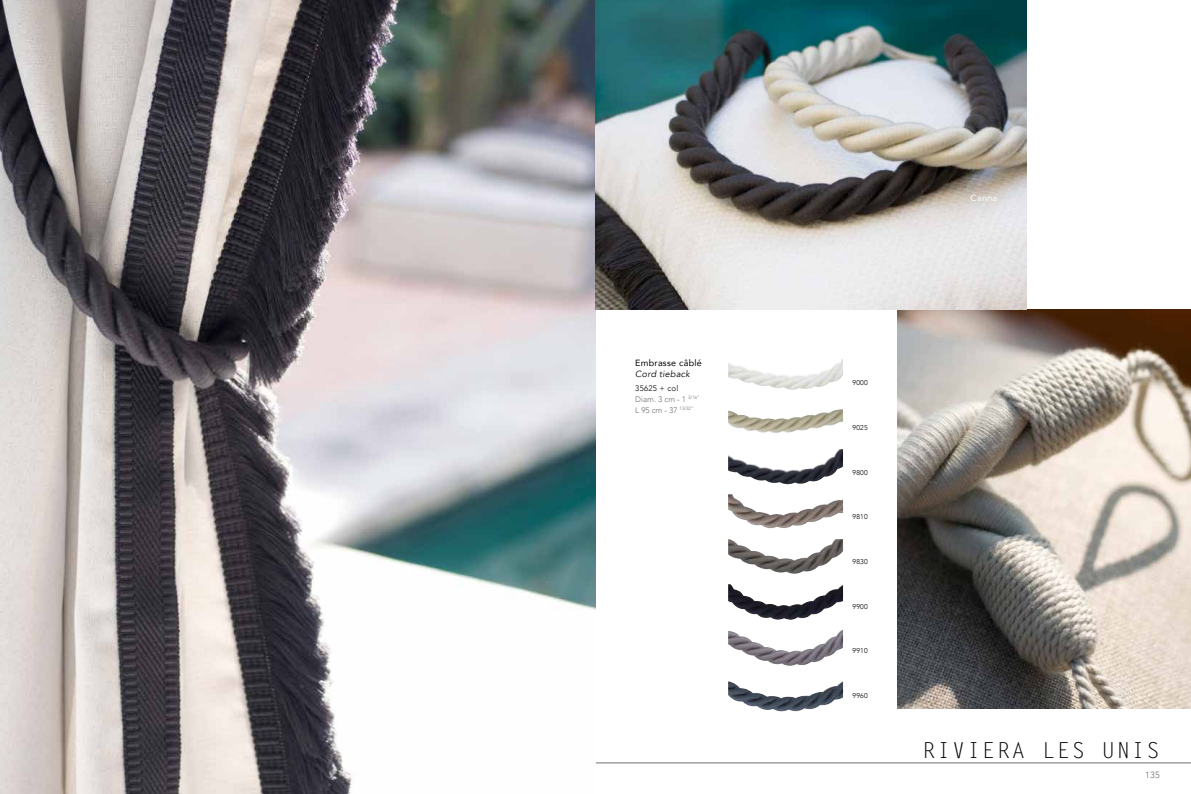
<style>
.page{position:relative;width:1191px;height:794px;background:#fff}
.page>*{position:absolute;margin:0;border:0;box-sizing:border-box;transform-origin:0 0}
.t1{font:22px "Letter Gothic Std";letter-spacing:.08em;color:#000}
.t2{font:9px "Avenir";letter-spacing:.03em;color:#000}
.t3{font:italic 9px "Avenir";letter-spacing:.03em;color:#000}
.t4{font:9px "Avenir";letter-spacing:.03em;color:#fff}
.t5{font:300 9px "Avenir";color:#706f6f}
.t6{font:300 8px/11px "Avenir";color:#706f6f}
.t7{font:300 7px "Avenir";letter-spacing:.03em;color:#000}
.s1{color:#000}
</style>
<div class="page">
<hr style="left:595px;top:762px;width:596px;height:1px;background:#706f6f">
<img style="left:0;top:0;width:595px;height:794px">
<img style="left:728px;top:359px;width:115px;height:31px">
<img style="left:728px;top:409px;width:115px;height:24px">
<img style="left:728px;top:449px;width:115px;height:36px">
<img style="left:728px;top:494px;width:115px;height:35px">
<img style="left:728px;top:539px;width:115px;height:35px">
<img style="left:728px;top:584px;width:115px;height:36px">
<img style="left:728px;top:629px;width:115px;height:37px">
<img style="left:728px;top:681px;width:115px;height:31px">
<img style="left:897px;top:309px;width:294px;height:399px">
<img style="left:595px;top:0;width:431px;height:309px">
<p class="t2" style="left:635px;top:356px;width:68px">Embrasse câblé</p>
<p class="t3" style="left:635px;top:368px;width:56px">Cord tieback</p>
<p class="t6" style="left:635px;top:383px;width:66px"><span class="s1">35625 + col<br></span>Diam. 3 cm - 1 <sup>3/16”<br></sup>L 95 cm - 37 <sup>13/32”</sup></p>
<p class="t4" style="left:970px;top:191px;width:28px">Canna</p>
<p class="t7" style="left:852px;top:379px;width:17px">9000</p>
<p class="t7" style="left:852px;top:423px;width:17px">9025</p>
<p class="t7" style="left:852px;top:468px;width:17px">9800</p>
<p class="t7" style="left:852px;top:513px;width:17px">9810</p>
<p class="t7" style="left:852px;top:557px;width:17px">9830</p>
<p class="t7" style="left:852px;top:602px;width:17px">9900</p>
<p class="t7" style="left:852px;top:647px;width:17px">9910</p>
<p class="t7" style="left:852px;top:691px;width:17px">9960</p>
<h1 class="t1" style="left:922px;top:737px;width:239px">RIVIERA LES UNIS</h1>
<p class="t5" style="left:1145px;top:770px;width:16px">135</p>
</div>
